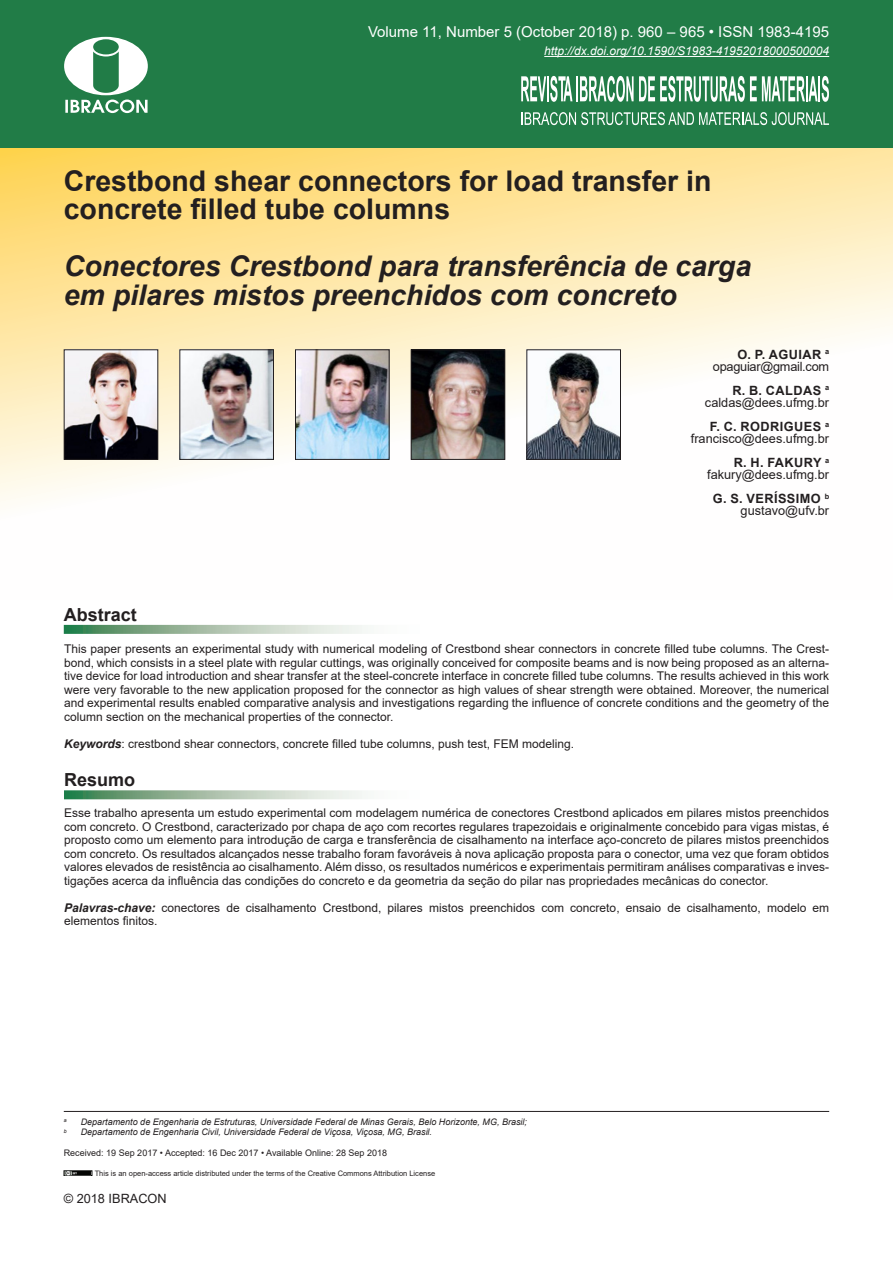
<style>
.page{position:relative;width:893px;height:1263px;background:#fff}
.page>*{position:absolute;margin:0;border:0;box-sizing:border-box;transform-origin:0 0}
.Título_-_inglês{font:italic 700 28.5px "Arial";color:#231f20}
.Título_-_inglês-2{font:700 28.5px/28.5px "Arial";color:#231f20}
.Subtítulo{font:700 18px "Arial";color:#231f20}
.Nota_de_rodapé{font:15px "Arial";color:#fff}
.Autor{font:12.75px "Arial";color:#231f20}
.Autor-2{font:700 12.75px "Arial";letter-spacing:.035em;color:#231f20}
.Autor-3{font:12.75px "Arial";letter-spacing:-.02em;color:#231f20}
.Texto_-_português{font:12.75px "Arial";color:#231f20}
.Texto_-_inglês{font:12px/13.5px "Arial";color:#231f20;text-align:justify}
.Nota_de_rodapé-2{font:italic 12px "Arial";color:#fff}
.Nota_de_rodapé-3{font:italic 9px "Arial";color:#231f20}
.Nota_de_rodapé-4{font:9px "Arial";color:#231f20}
.Nota_de_rodapé-5{font:7.5px "Arial";color:#231f20}
.Nota_de_rodapé-6{font:italic 5.25px "Arial";color:#231f20}
.s1{font-weight:700;font-style:italic}
</style>
<div class="page">
<svg style="left:0;top:148px;width:893px;height:355px"></svg>
<div style="left:0;top:0;width:893px;height:148px;background:#217c47"></div>
<svg style="left:64px;top:37px;width:84px;height:76px"></svg>
<svg style="left:521px;top:76px;width:51px;height:26px"></svg>
<hr style="left:576px;top:76px;width:2px;height:25px;background:#fff">
<svg style="left:580px;top:76px;width:249px;height:26px"></svg>
<svg style="left:521px;top:112px;width:308px;height:13px"></svg>
<hr style="left:544px;top:56px;width:285px;height:1px;background:#fff">
<img style="left:66px;top:351px;width:90px;height:107px">
<div style="left:64px;top:349px;width:94px;height:111px;border:1px solid #231f20"></div>
<img style="left:297px;top:351px;width:90px;height:107px">
<div style="left:295px;top:349px;width:94px;height:111px;border:1px solid #231f20"></div>
<img style="left:528px;top:351px;width:91px;height:107px">
<div style="left:526px;top:349px;width:95px;height:111px;border:1px solid #231f20"></div>
<img style="left:181px;top:351px;width:91px;height:107px">
<div style="left:179px;top:349px;width:95px;height:111px;border:1px solid #231f20"></div>
<img style="left:413px;top:351px;width:90px;height:107px">
<div style="left:411px;top:349px;width:94px;height:111px;border:1px solid #231f20"></div>
<hr style="left:64px;top:1111px;width:765px;height:1px;background:#231f20">
<hr style="left:65px;top:1171px;width:26px;height:4px;background:#040503">
<svg style="left:65px;top:1171px;width:12px;height:4px"></svg>
<svg style="left:64px;top:625px;width:299px;height:9px;background:#a3bfa8"></svg>
<svg style="left:64px;top:790px;width:299px;height:9px;background:#a5c1aa"></svg>
<p class="Nota_de_rodapé" style="left:368px;top:22px;width:463px">Volume 11, Number 5 (October 2018) p. 960 – 965 • ISSN 1983-4195</p>
<p class="Nota_de_rodapé-2" style="left:544px;top:43px;width:286px">http://dx.doi.org/10.1590/S1983-41952018000500004</p>
<p class="Título_-_inglês-2" style="left:64px;top:167px;width:649px">Crestbond shear connectors for load transfer in concrete filled tube columns</p>
<p class="Título_-_inglês" style="left:64px;top:247px;width:689px">Conectores Crestbond para transferência de carga</p>
<p class="Título_-_inglês" style="left:64px;top:276px;width:614px">em pilares mistos preenchidos com concreto</p>
<p class="Subtítulo" style="left:64px;top:602px;width:75px">Abstract</p>
<p class="Autor-2" style="left:737px;top:345px;width:93px">O. P. AGUIAR <sup>a</sup></p>
<p class="Autor-3" style="left:713px;top:357px;width:118px">opaguiar@gmail.com</p>
<p class="Autor-2" style="left:732px;top:381px;width:98px">R. B. CALDAS <sup>a</sup></p>
<p class="Autor" style="left:705px;top:393px;width:126px">caldas@dees.ufmg.br</p>
<p class="Autor-2" style="left:710px;top:417px;width:121px">F. C. RODRIGUES <sup>a</sup></p>
<p class="Autor" style="left:691px;top:429px;width:140px">francisco@dees.ufmg.br</p>
<p class="Autor-2" style="left:734px;top:453px;width:97px">R. H. FAKURY <sup>a</sup></p>
<p class="Autor" style="left:707px;top:465px;width:124px">fakury@dees.ufmg.br</p>
<p class="Autor-2" style="left:713px;top:489px;width:118px">G. S. VERÍSSIMO <sup>b</sup></p>
<p class="Autor" style="left:741px;top:501px;width:90px">gustavo@ufv.br</p>
<p class="Texto_-_inglês" style="left:64px;top:642px;width:767px">This paper presents an experimental study with numerical modeling of Crestbond shear connectors in concrete filled tube columns. The Crest&shy;bond, which consists in a steel plate with regular cuttings, was originally conceived for composite beams and is now being proposed as an alterna&shy;tive device for load introduction and shear transfer at the steel-concrete interface in concrete filled tube columns. The results achieved in this work were very favorable to the new application proposed for the connector as high values of shear strength were obtained. Moreover, the numerical and experimental results enabled comparative analysis and investigations regarding the influence of concrete conditions and the geometry of the column section on the mechanical properties of the connector.</p>
<p class="Texto_-_inglês" style="left:64px;top:737px;width:512px"><span class="s1">Keywords</span>: crestbond shear connectors, concrete filled tube columns, push test, FEM modeling.</p>
<p class="Subtítulo" style="left:64px;top:767px;width:73px">Resumo</p>
<p class="Texto_-_inglês" style="left:64px;top:806px;width:767px">Esse trabalho apresenta um estudo experimental com modelagem numérica de conectores Crestbond aplicados em pilares mistos preenchidos com concreto. O Crestbond, caracterizado por chapa de aço com recortes regulares trapezoidais e originalmente concebido para vigas mistas, é proposto como um elemento para introdução de carga e transferência de cisalhamento na interface aço-concreto de pilares mistos preenchidos com concreto. Os resultados alcançados nesse trabalho foram favoráveis à nova aplicação proposta para o conector, uma vez que foram obtidos valores elevados de resistência ao cisalhamento. Além disso, os resultados numéricos e experimentais permitiram análises comparativas e inves&shy;tigações acerca da influência das condições do concreto e da geometria da seção do pilar nas propriedades mecânicas do conector.</p>
<p class="Texto_-_inglês" style="left:64px;top:901px;width:767px"><span class="s1">Palavras-chave:</span> conectores de cisalhamento Crestbond, pilares mistos preenchidos com concreto, ensaio de cisalhamento, modelo em elementos finitos.</p>
<p class="Nota_de_rodapé-6" style="left:64px;top:1117px;width:4px">a</p>
<p class="Nota_de_rodapé-3" style="left:81px;top:1116px;width:448px">Departamento de Engenharia de Estruturas, Universidade Federal de Minas Gerais, Belo Horizonte, MG, Brasil;</p>
<p class="Nota_de_rodapé-6" style="left:64px;top:1127px;width:4px">b</p>
<p class="Nota_de_rodapé-3" style="left:81px;top:1126px;width:353px">Departamento de Engenharia Civil, Universidade Federal de Viçosa, Viçosa, MG, Brasil.</p>
<p class="Nota_de_rodapé-4" style="left:64px;top:1147px;width:325px">Received: 19 Sep 2017 • Accepted: 16 Dec 2017 • Available Online: 28 Sep 2018</p>
<p class="Nota_de_rodapé-5" style="left:95px;top:1168px;width:342px">This is an open-access article distributed under the terms of the Creative Commons Attribution License</p>
<p class="Texto_-_português" style="left:64px;top:1190px;width:104px">© 2018 IBRACON</p>
</div>
